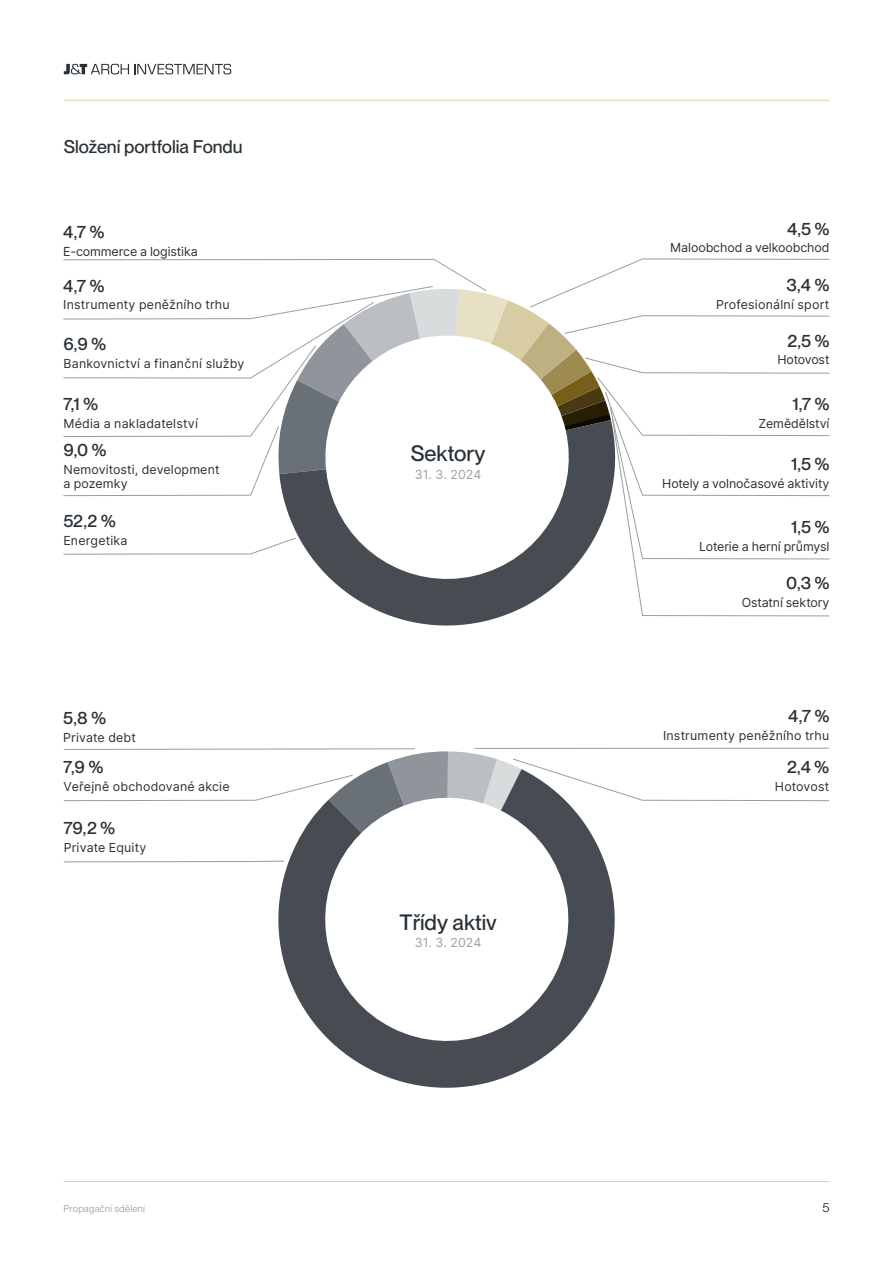
<style>
.page{position:relative;width:893px;height:1263px;background:#fff}
.page>*{position:absolute;margin:0;border:0;box-sizing:border-box;transform-origin:0 0}
.t1{font:500 21.75px "PP Neue Montreal";color:#293137}
.t2{font:500 18px "PP Neue Montreal";color:#293137}
.t3{font:500 17.4px "PP Neue Montreal";color:#293137}
.t4{font:12.75px "PP Neue Montreal";color:#293137}
.t5{font:12.45px/13.5px "Inter";letter-spacing:.01em;color:#293137}
.t6{font:12.45px "Inter";letter-spacing:-.01em;color:#293137}
.t7{font:12.45px "Inter";color:#999fa4}
.t8{font:12.45px "Inter";letter-spacing:-.025em;color:#293137}
.t9{font:9.75px "PP Neue Montreal";letter-spacing:.02em;color:#999fa4}
</style>
<div class="page">
<hr style="left:63px;top:1181px;width:766px;height:1px;background:#ded2ac">
<hr style="left:64px;top:100px;width:765px;height:1px;background:#ded2ac">
<svg style="left:64px;top:64px;width:167px;height:10px"></svg>
<svg style="left:278px;top:919px;width:337px;height:169px"></svg>
<svg style="left:308px;top:919px;width:277px;height:139px"></svg>
<svg style="left:63px;top:748px;width:766px;height:171px"></svg>
<svg style="left:391px;top:616px;width:111px;height:10px"></svg>
<svg style="left:63px;top:258px;width:767px;height:358px"></svg>
<h2 class="t2" style="left:64px;top:136px;width:180px">Složení portfolia Fondu</h2>
<h3 class="t3" style="left:63px;top:222px;width:43px">4,7 %</h3>
<p class="t6" style="left:63px;top:242px;width:136px">E-commerce a logistika</p>
<h3 class="t3" style="left:63px;top:275px;width:43px">4,7 %</h3>
<p class="t5" style="left:63px;top:298px;width:168px">Instrumenty peněžního trhu</p>
<h3 class="t3" style="left:63px;top:334px;width:44px">6,9 %</h3>
<p class="t5" style="left:63px;top:357px;width:182px">Bankovnictví a finanční služby</p>
<h3 class="t3" style="left:63px;top:394px;width:36px">7,1 %</h3>
<p class="t5" style="left:63px;top:416px;width:136px">Média a nakladatelství</p>
<h3 class="t3" style="left:63px;top:440px;width:45px">9,0 %</h3>
<p class="t5" style="left:63px;top:463px;width:158px">Nemovitosti, development a pozemky</p>
<h3 class="t3" style="left:63px;top:510px;width:54px">52,2 %</h3>
<p class="t5" style="left:63px;top:533px;width:66px">Energetika</p>
<h3 class="t3" style="left:63px;top:707px;width:44px">5,8 %</h3>
<p class="t5" style="left:63px;top:730px;width:74px">Private debt</p>
<h3 class="t3" style="left:64px;top:757px;width:41px">7,9 %</h3>
<p class="t5" style="left:64px;top:779px;width:168px">Veřejně obchodované akcie</p>
<h3 class="t3" style="left:64px;top:818px;width:53px">79,2 %</h3>
<p class="t5" style="left:64px;top:841px;width:84px">Private Equity</p>
<h1 class="t1" style="left:411px;top:440px;width:76px">Sektory</h1>
<p class="t7" style="left:415px;top:465px;width:68px">31. 3. 2024</p>
<h1 class="t1" style="left:399px;top:909px;width:99px">Třídy aktiv</h1>
<p class="t7" style="left:415px;top:934px;width:68px">31. 3. 2024</p>
<h3 class="t3" style="left:787px;top:218px;width:44px">4,5 %</h3>
<p class="t6" style="left:670px;top:239px;width:161px">Maloobchod a velkoobchod</p>
<h3 class="t3" style="left:787px;top:275px;width:44px">3,4 %</h3>
<p class="t5" style="left:716px;top:297px;width:115px">Profesionální sport</p>
<h3 class="t3" style="left:787px;top:330px;width:44px">2,5 %</h3>
<p class="t8" style="left:777px;top:351px;width:54px">Hotovost</p>
<h3 class="t3" style="left:793px;top:394px;width:38px">1,7 %</h3>
<p class="t5" style="left:759px;top:416px;width:72px">Zemědělství</p>
<h3 class="t3" style="left:791px;top:454px;width:40px">1,5 %</h3>
<p class="t6" style="left:662px;top:474px;width:169px">Hotely a volnočasové aktivity</p>
<h3 class="t3" style="left:791px;top:516px;width:40px">1,5 %</h3>
<p class="t6" style="left:699px;top:537px;width:132px">Loterie a herní průmysl</p>
<h3 class="t3" style="left:786px;top:573px;width:45px">0,3 %</h3>
<p class="t6" style="left:742px;top:593px;width:89px">Ostatní sektory</p>
<h3 class="t3" style="left:788px;top:705px;width:42px">4,7 %</h3>
<p class="t5" style="left:663px;top:728px;width:168px">Instrumenty peněžního trhu</p>
<h3 class="t3" style="left:787px;top:757px;width:44px">2,4 %</h3>
<p class="t5" style="left:775px;top:779px;width:56px">Hotovost</p>
<p class="t9" style="left:63px;top:1203px;width:83px">Propagační sdělení</p>
<p class="t4" style="left:822px;top:1200px;width:9px">5</p>
</div>
